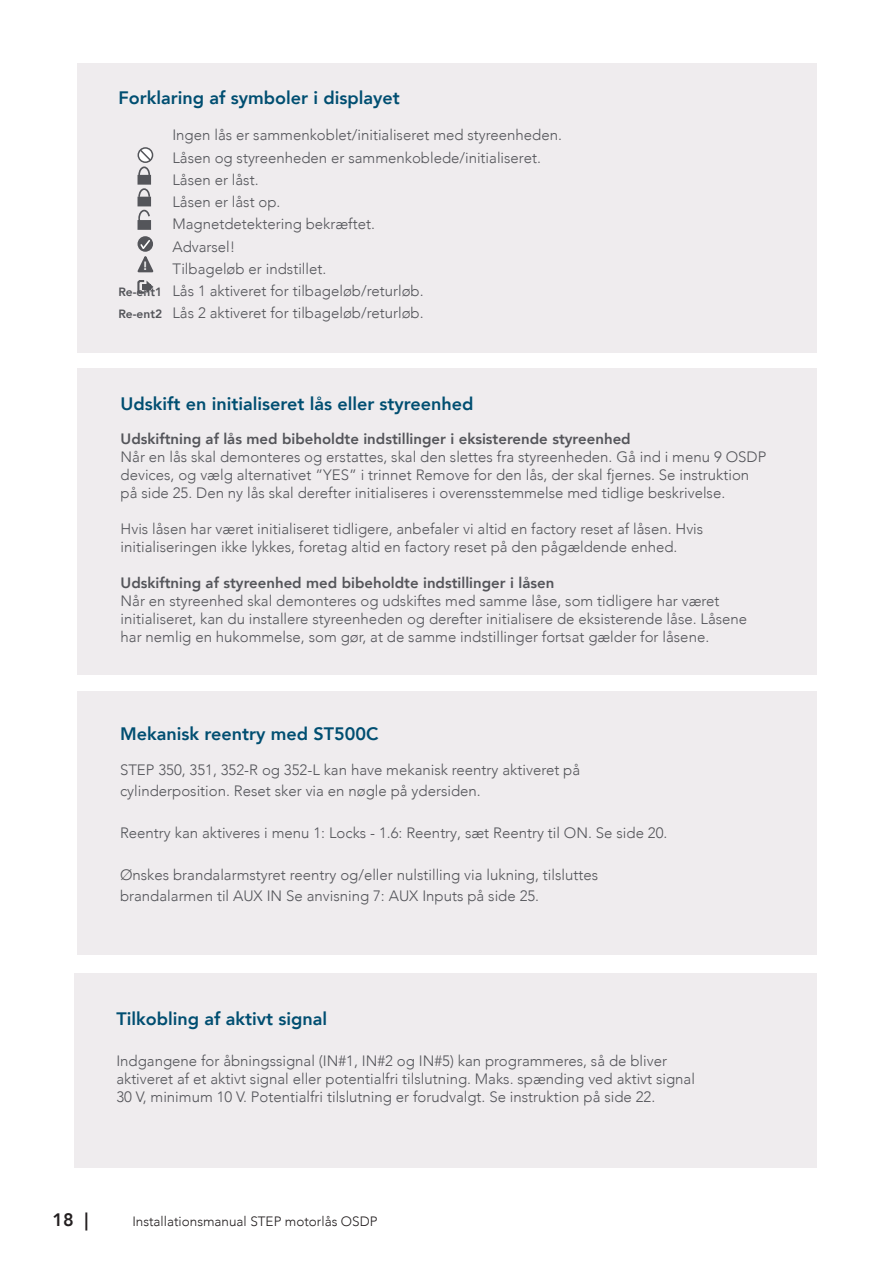
<style>
.page{position:relative;width:893px;height:1263px;background:#fff}
.page>*{position:absolute;margin:0;border:0;box-sizing:border-box;transform-origin:0 0}
.t1{font:800 18px "Avenir LT Com";color:#004e71}
.t2{font:800 18px "Avenir LT Com";color:#231f20}
.t3{font:300 15px/18px "Avenir LT Com";color:#54555a}
.t4{font:800 15px "Avenir LT Com";color:#54555a}
.t5{font:300 13.5px "Avenir LT Com";color:#231f20}
.t6{font:800 12px "Avenir LT Com";color:#fff}
.s1{font-weight:800;font-size:12px}
</style>
<div class="page">
<div style="left:77px;top:368px;width:740px;height:307px;background:#efecee"></div>
<div style="left:74px;top:972px;width:743px;height:195px;background:#efecee"></div>
<div style="left:77px;top:64px;width:740px;height:289px;background:#efecee"></div>
<div style="left:138px;top:147px;width:15px;height:16px;border:2px solid #54555a;border-radius:50%"></div>
<div style="left:138px;top:175px;width:13px;height:10px;background:#54555a;border:2px solid #54555a"></div>
<svg style="left:137px;top:148px;width:16px;height:29px"></svg>
<div style="left:138px;top:220px;width:13px;height:10px;background:#54555a;border:2px solid #54555a"></div>
<svg style="left:137px;top:209px;width:14px;height:13px"></svg>
<div style="left:138px;top:197px;width:13px;height:9px;background:#54555a"></div>
<svg style="left:137px;top:188px;width:14px;height:10px"></svg>
<svg style="left:138px;top:236px;width:15px;height:16px"></svg>
<svg style="left:137px;top:238px;width:17px;height:35px"></svg>
<svg style="left:137px;top:280px;width:16px;height:14px"></svg>
<div style="left:77px;top:691px;width:739px;height:263px;background:#efecee"></div>
<p class="t1" style="left:118px;top:88px;width:283px">Forklaring af symboler i displayet</p>
<p class="t3" style="left:172px;top:126px;width:391px">Ingen lås er sammenkoblet/initialiseret med styreenheden.</p>
<p class="t3" style="left:172px;top:149px;width:370px">Låsen og styreenheden er sammenkoblede/initialiseret.</p>
<p class="t3" style="left:172px;top:171px;width:88px">Låsen er låst.</p>
<p class="t3" style="left:172px;top:193px;width:110px">Låsen er låst op.</p>
<p class="t3" style="left:172px;top:215px;width:204px">Magnetdetektering bekræftet.</p>
<p class="t3" style="left:172px;top:238px;width:65px">Advarsel!</p>
<p class="t3" style="left:172px;top:260px;width:155px">Tilbageløb er indstillet.</p>
<p class="t3" style="left:118px;top:282px;width:307px"><span class="s1">Re-ent1</span> Lås 1 aktiveret for tilbageløb/returløb.</p>
<p class="t3" style="left:118px;top:304px;width:307px"><span class="s1">Re-ent2</span> Lås 2 aktiveret for tilbageløb/returløb.</p>
<p class="t6" style="left:144px;top:259px;width:5px">!</p>
<p class="t1" style="left:121px;top:393px;width:355px">Udskift en initialiseret lås eller styreenhed</p>
<p class="t4" style="left:121px;top:430px;width:512px">Udskiftning af lås med bibeholdte indstillinger i eksisterende styreenhed</p>
<p class="t3" style="left:121px;top:448px;width:647px">Når en lås skal demonteres og erstattes, skal den slettes fra styreenheden. Gå ind i menu 9 OSDP devices, og vælg alternativet ”YES” i trinnet Remove for den lås, der skal fjernes. Se instruktion på side 25. Den ny lås skal derefter initialiseres i overensstemmelse med tidlige beskrivelse.</p>
<p class="t3" style="left:121px;top:520px;width:584px">Hvis låsen har været initialiseret tidligere, anbefaler vi altid en factory reset af låsen. Hvis initialiseringen ikke lykkes, foretag altid en factory reset på den pågældende enhed.</p>
<p class="t4" style="left:121px;top:574px;width:435px">Udskiftning af styreenhed med bibeholdte indstillinger i låsen</p>
<p class="t3" style="left:121px;top:592px;width:628px">Når en styreenhed skal demonteres og udskiftes med samme låse, som tidligere har været initialiseret, kan du installere styreenheden og derefter initialisere de eksisterende låse. Låsene har nemlig en hukommelse, som gør, at de samme indstillinger fortsat gælder for låsene.</p>
<p class="t1" style="left:120px;top:723px;width:260px">Mekanisk reentry med ST500C</p>
<p class="t3" style="left:120px;top:759px;width:462px;line-height:21px">STEP 350, 351, 352-R og 352-L kan have mekanisk reentry aktiveret på cylinderposition. Reset sker via en nøgle på ydersiden.</p>
<p class="t3" style="left:120px;top:823px;width:549px">Reentry kan aktiveres i menu 1: Locks - 1.6: Reentry, sæt Reentry til ON. Se side 20.</p>
<p class="t3" style="left:120px;top:864px;width:480px;line-height:21px">Ønskes brandalarmstyret reentry og/eller nulstilling via lukning, tilsluttes brandalarmen til AUX IN Se anvisning 7: AUX Inputs på side 25.</p>
<p class="t1" style="left:116px;top:1008px;width:212px">Tilkobling af aktivt signal</p>
<p class="t3" style="left:116px;top:1052px;width:580px">Indgangene for åbningssignal (IN#1, IN#2 og IN#5) kan programmeres, så de bliver aktiveret af et aktivt signal eller potentialfri tilslutning. Maks. spænding ved aktivt signal<br>30 V, minimum 10 V. Potentialfri tilslutning er forudvalgt. Se instruktion på side 22.</p>
<p class="t2" style="left:52px;top:1208px;width:37px">18 |</p>
<p class="t5" style="left:132px;top:1213px;width:247px">Installationsmanual STEP motorlås OSDP</p>
</div>
